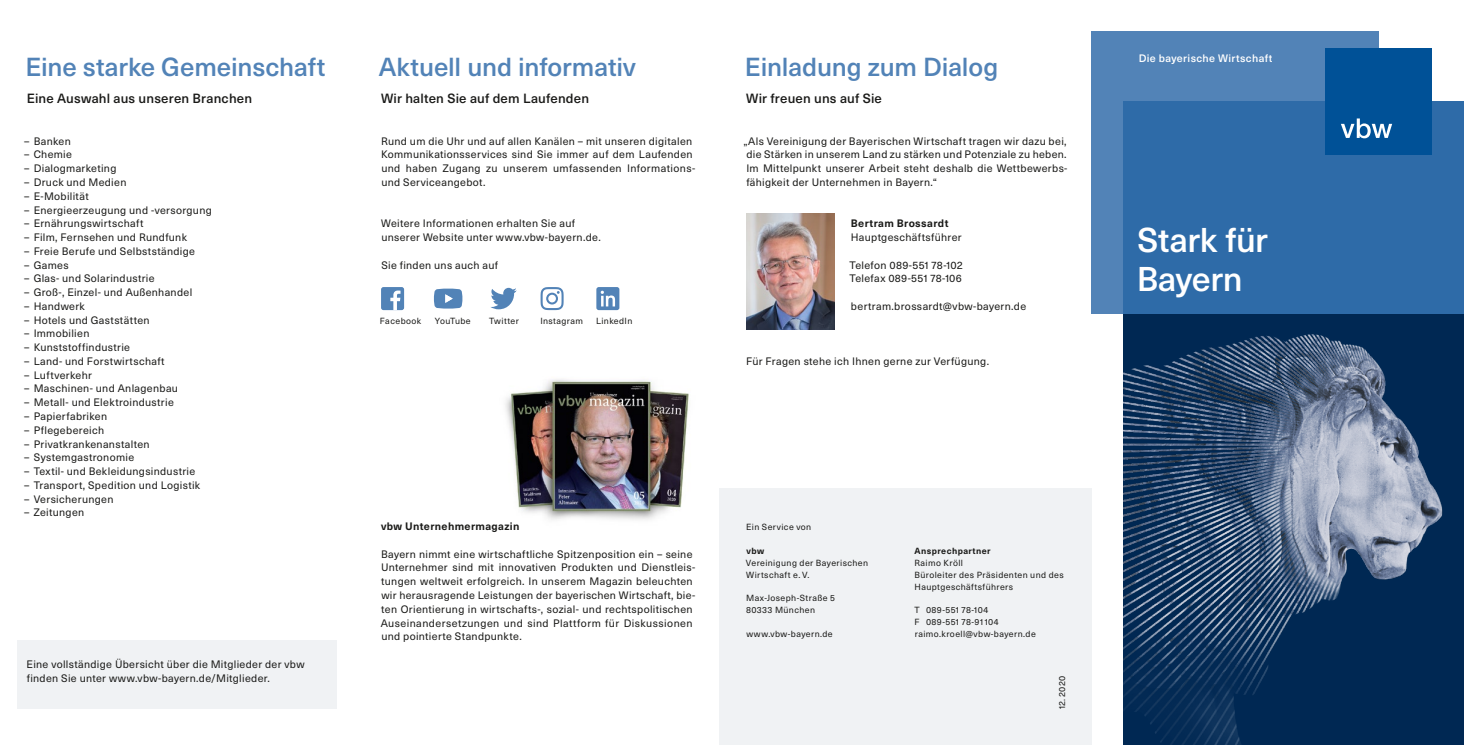
<style>
.page{position:relative;width:1464px;height:745px;background:#fff}
.page>*{position:absolute;margin:0;border:0;box-sizing:border-box;transform-origin:0 0}
.t1{font:500 33.75px/38.8px "Neue Haas Unica Pro";letter-spacing:-.01em;color:#fff}
.t2{font:500 25.62px "Neue Haas Unica Pro";letter-spacing:-.005em;color:#5283b7}
.t3{font:500 13.12px "Neue Haas Unica Pro";letter-spacing:.015em;color:#1a1a18}
.t4{font:10.62px/13.8px "Neue Haas Unica Pro";letter-spacing:.03em;color:#1a1a18}
.t5{font:700 10.62px "Neue Haas Unica Pro";letter-spacing:.035em;color:#1a1a18}
.t6{font:500 10.62px "Neue Haas Unica Pro";letter-spacing:.035em;color:#fff}
.t7{font:8.75px/11.9px "Neue Haas Unica Pro";letter-spacing:.045em;color:#1a1a18}
.t8{font:700 8.75px "Neue Haas Unica Pro";letter-spacing:.05em;color:#1a1a18}
.t9{font:8.75px "Neue Haas Unica Pro";letter-spacing:.005em;color:#1a1a18}
</style>
<div class="page">
<img style="left:505px;top:379px;width:184px;height:141px">
<div style="left:719px;top:488px;width:372px;height:256px;background:#f0f2f4"></div>
<div style="left:18px;top:640px;width:319px;height:68px;background:#f0f2f4"></div>
<div style="left:381px;top:287px;width:23px;height:23px;background:#5283b7;border-radius:2px"></div>
<svg style="left:390px;top:290px;width:10px;height:20px"></svg>
<svg style="left:434px;top:288px;width:28px;height:20px"></svg>
<svg style="left:490px;top:287px;width:27px;height:22px"></svg>
<svg style="left:540px;top:287px;width:23px;height:23px"></svg>
<div style="left:596px;top:287px;width:23px;height:23px;background:#5283b7;border-radius:2px"></div>
<svg style="left:600px;top:290px;width:15px;height:16px"></svg>
<div style="left:1091px;top:32px;width:287px;height:282px;background:#5283b7"></div>
<div style="left:1123px;top:101px;width:340px;height:213px;background:#2e6ba8"></div>
<div style="left:1325px;top:48px;width:106px;height:106px;background:#005197"></div>
<svg style="left:1341px;top:118px;width:51px;height:20px"></svg>
<img style="left:1123px;top:314px;width:340px;height:430px">
<img style="left:746px;top:213px;width:88px;height:117px">
<h2 class="t2" style="left:25px;top:51px;width:302px">Eine starke Gemeinschaft</h2>
<h2 class="t2" style="left:379px;top:51px;width:258px">Aktuell und informativ</h2>
<p class="t3" style="left:27px;top:91px;width:227px">Eine Auswahl aus unseren Branchen</p>
<p class="t3" style="left:381px;top:91px;width:210px">Wir halten Sie auf dem Laufenden</p>
<p class="t4" style="left:381px;top:134px;width:316px">Rund um die Uhr und auf allen Kanälen – mit unseren digitalen Kommunikationsservices sind Sie immer auf dem Laufenden und haben Zugang zu unserem umfassenden Informations&shy;und Serviceangebot.</p>
<p class="t4" style="left:381px;top:217px;width:221px">Weitere Informationen erhalten Sie auf unserer Website unter www.vbw-bayern.de.</p>
<p class="t4" style="left:381px;top:258px;width:118px">Sie finden uns auch auf</p>
<p class="t4" style="left:24px;top:134px;width:48px">– Banken</p>
<p class="t4" style="left:24px;top:148px;width:49px">– Chemie</p>
<p class="t4" style="left:24px;top:162px;width:94px">– Dialogmarketing</p>
<p class="t4" style="left:24px;top:175px;width:104px">– Druck und Medien</p>
<p class="t4" style="left:24px;top:189px;width:66px">– E-Mobilität</p>
<p class="t4" style="left:24px;top:203px;width:189px">– Energieerzeugung und -versorgung</p>
<p class="t4" style="left:24px;top:217px;width:121px">– Ernährungswirtschaft</p>
<p class="t4" style="left:24px;top:230px;width:164px">– Film, Fernsehen und Rundfunk</p>
<p class="t4" style="left:24px;top:244px;width:172px">– Freie Berufe und Selbstständige</p>
<p class="t4" style="left:24px;top:258px;width:46px">– Games</p>
<p class="t4" style="left:24px;top:272px;width:132px">– Glas- und Solarindustrie</p>
<p class="t4" style="left:24px;top:285px;width:170px">– Groß-, Einzel- und Außenhandel</p>
<p class="t4" style="left:24px;top:299px;width:62px">– Handwerk</p>
<p class="t4" style="left:24px;top:313px;width:127px">– Hotels und Gaststätten</p>
<p class="t4" style="left:24px;top:327px;width:67px">– Immobilien</p>
<p class="t4" style="left:24px;top:340px;width:107px">– Kunststoffindustrie</p>
<p class="t4" style="left:24px;top:354px;width:142px">– Land- und Forstwirtschaft</p>
<p class="t4" style="left:24px;top:368px;width:69px">– Luftverkehr</p>
<p class="t4" style="left:24px;top:382px;width:155px">– Maschinen- und Anlagenbau</p>
<p class="t4" style="left:24px;top:395px;width:151px">– Metall- und Elektroindustrie</p>
<p class="t4" style="left:24px;top:409px;width:85px">– Papierfabriken</p>
<p class="t4" style="left:24px;top:423px;width:82px">– Pflegebereich</p>
<p class="t4" style="left:24px;top:437px;width:127px">– Privatkrankenanstalten</p>
<p class="t4" style="left:24px;top:450px;width:112px">– Systemgastronomie</p>
<p class="t4" style="left:24px;top:464px;width:173px">– Textil- und Bekleidungsindustrie</p>
<p class="t4" style="left:24px;top:478px;width:178px">– Transport, Spedition und Logistik</p>
<p class="t4" style="left:24px;top:491px;width:91px">– Versicherungen</p>
<p class="t4" style="left:24px;top:505px;width:62px">– Zeitungen</p>
<p class="t7" style="left:380px;top:314px;width:43px">Facebook</p>
<p class="t9" style="left:435px;top:315px;width:37px">YouTube</p>
<p class="t7" style="left:489px;top:314px;width:31px">Twitter</p>
<p class="t7" style="left:540px;top:314px;width:44px">Instagram</p>
<p class="t7" style="left:596px;top:314px;width:38px">LinkedIn</p>
<p class="t5" style="left:381px;top:519px;width:140px">vbw Unternehmermagazin</p>
<p class="t4" style="left:27px;top:657px;width:279px">Eine vollständige Übersicht über die Mitglieder der vbw finden Sie unter www.vbw-bayern.de/Mitglieder.</p>
<p class="t4" style="left:381px;top:547px;width:316px">Bayern nimmt eine wirtschaftliche Spitzenposition ein – seine Unternehmer sind mit innovativen Produkten und Dienstleis&shy;tungen weltweit erfolgreich. In unserem Magazin beleuchten wir herausragende Leistungen der bayerischen Wirtschaft, bie&shy;ten Orientierung in wirtschafts-, sozial- und rechtspolitischen Auseinandersetzungen und sind Plattform für Diskussionen und pointierte Standpunkte.</p>
<h2 class="t2" style="left:745px;top:51px;width:255px">Einladung zum Dialog</h2>
<p class="t3" style="left:746px;top:91px;width:137px">Wir freuen uns auf Sie</p>
<p class="t4" style="left:743px;top:134px;width:325px;text-align:justify">„Als Vereinigung der Bayerischen Wirtschaft tragen wir dazu bei, die Stärken in unserem Land zu stärken und Potenziale zu heben.<br>Im Mittelpunkt unserer Arbeit steht deshalb die Wettbewerbs&shy;fähigkeit der Unternehmen in Bayern.“</p>
<p class="t5" style="left:851px;top:217px;width:99px">Bertram Brossardt</p>
<p class="t4" style="left:850px;top:230px;width:112px">Hauptgeschäftsführer</p>
<p class="t4" style="left:849px;top:258px;width:115px">Telefon 089-551 78-102<br>Telefax 089-551 78-106</p>
<p class="t4" style="left:851px;top:299px;width:177px">bertram.brossardt@vbw-bayern.de</p>
<p class="t4" style="left:746px;top:354px;width:244px">Für Fragen stehe ich Ihnen gerne zur Verfügung.</p>
<p class="t7" style="left:746px;top:521px;width:67px">Ein Service von</p>
<p class="t8" style="left:746px;top:545px;width:19px">vbw</p>
<p class="t7" style="left:746px;top:556px;width:124px">Vereinigung der Bayerischen<br>Wirtschaft e. V.</p>
<p class="t7" style="left:746px;top:592px;width:90px">Max-Joseph-Straße 5<br>80333 München</p>
<p class="t7" style="left:746px;top:627px;width:88px">www.vbw-bayern.de</p>
<p class="t8" style="left:914px;top:545px;width:78px">Ansprechpartner</p>
<p class="t7" style="left:914px;top:556px;width:151px">Raimo Kröll<br>Büroleiter des Präsidenten und des<br>Hauptgeschäftsführers</p>
<p class="t7" style="left:914px;top:604px;width:123px">T 089-551 78-104<br>F 089-551 78-91 104 raimo.kroell@vbw-bayern.de</p>
<p class="t7" style="left:1056px;top:709px;width:35px;rotate:-90deg">12. 2020</p>
<p class="t6" style="left:1138px;top:52px;width:135px">Die bayerische Wirtschaft</p>
<h1 class="t1" style="left:1136px;top:221px;width:133px">Stark für<br>Bayern</h1>
</div>
